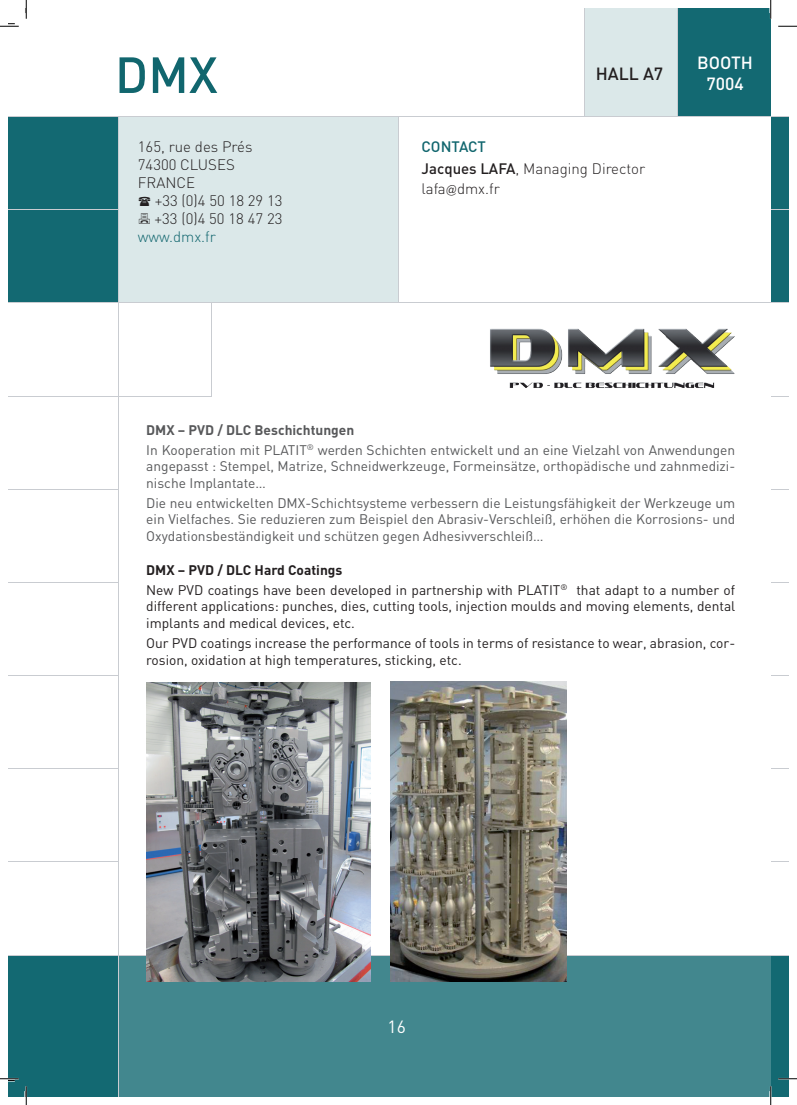
<style>
.page{position:relative;width:797px;height:1105px;background:#fff}
.page>*{position:absolute;margin:0;border:0;box-sizing:border-box;transform-origin:0 0}
.t1{font:500 50px "DIN";color:#11666e}
.t2{font:500 17.5px/21px "DIN";color:#fff}
.t3{font:500 17.5px "DIN";color:#231f20}
.t4{font:17.5px "DIN";color:#fff}
.t5{font:300 15px/18px "DIN";color:#231f20}
.t6{font:500 15px "DIN";color:#231f20}
.t7{font:300 15px "DIN";color:#11666e}
.t8{font:500 15px "DIN";color:#11666e}
.t9{font:13.75px/16.5px "DIN";color:#57585a}
.t10{font:13.75px/16.5px "DIN";color:#231f20}
.s1{font-family:"Formata";font-size:12.5px}
.s2{font-weight:700}
</style>
<div class="page">
<div style="left:119px;top:955px;width:651px;height:141px;background:#42878e"></div>
<div style="left:9px;top:955px;width:110px;height:141px;background:#136972"></div>
<div style="left:677px;top:9px;width:93px;height:108px;background:#136972"></div>
<div style="left:584px;top:9px;width:93px;height:108px;background:#dbe8e9"></div>
<hr style="left:9px;top:489px;width:110px;height:1px;background:#c9ccd1">
<div style="left:9px;top:117px;width:110px;height:186px;background:#136972"></div>
<div style="left:119px;top:117px;width:278px;height:186px;background:#dbe8e9"></div>
<hr style="left:9px;top:209px;width:110px;height:1px;background:#c9ccd1">
<hr style="left:9px;top:303px;width:761px;height:1px;background:#c9ccd1">
<hr style="left:9px;top:396px;width:203px;height:1px;background:#c9ccd1">
<hr style="left:9px;top:582px;width:110px;height:1px;background:#c9ccd1">
<hr style="left:9px;top:675px;width:110px;height:1px;background:#c9ccd1">
<hr style="left:9px;top:767px;width:110px;height:1px;background:#c9ccd1">
<hr style="left:9px;top:861px;width:110px;height:1px;background:#c9ccd1">
<hr style="left:9px;top:955px;width:761px;height:1px;background:#c9ccd1">
<hr style="left:397px;top:117px;width:1px;height:186px;background:#c9ccd1">
<hr style="left:118px;top:117px;width:1px;height:979px;background:#c9ccd1">
<hr style="left:211px;top:303px;width:1px;height:93px;background:#c9ccd1">
<hr style="left:584px;top:9px;width:1px;height:108px;background:#c9ccd1">
<hr style="left:677px;top:9px;width:1px;height:108px;background:#c9ccd1">
<hr style="left:9px;top:116px;width:761px;height:1px;background:#c9ccd1">
<div style="left:770px;top:955px;width:18px;height:141px;background:#136972"></div>
<svg style="left:771px;top:489px;width:17px;height:1px"></svg>
<div style="left:770px;top:117px;width:18px;height:186px;background:#136972"></div>
<svg style="left:770px;top:209px;width:18px;height:1px"></svg>
<svg style="left:771px;top:396px;width:17px;height:1px"></svg>
<svg style="left:771px;top:582px;width:17px;height:1px"></svg>
<svg style="left:771px;top:675px;width:17px;height:1px"></svg>
<svg style="left:771px;top:861px;width:17px;height:1px"></svg>
<svg style="left:770px;top:955px;width:18px;height:1px"></svg>
<svg style="left:770px;top:116px;width:18px;height:1px"></svg>
<img style="left:490px;top:328px;width:245px;height:60px">
<img style="left:146px;top:682px;width:224px;height:299px">
<img style="left:390px;top:682px;width:176px;height:299px">
<svg style="left:778px;top:25px;width:19px;height:2px"></svg>
<svg style="left:778px;top:1078px;width:19px;height:3px"></svg>
<svg style="left:0;top:0;width:27px;height:27px"></svg>
<svg style="left:0;top:1078px;width:27px;height:27px"></svg>
<svg style="left:769px;top:0;width:2px;height:25px"></svg>
<svg style="left:769px;top:1079px;width:2px;height:26px"></svg>
<h1 class="t1" style="left:115px;top:43px;width:104px">DMX</h1>
<p class="t5" style="left:138px;top:137px;width:116px">165, rue des Prés<br>74300 Cluses<br>FRANCE</p>
<p class="t5" style="left:154px;top:191px;width:130px">+33 (0)4 50 18 29 13 +33 (0)4 50 18 47 23</p>
<p class="t7" style="left:138px;top:227px;width:79px">www.dmx.fr</p>
<p class="t3" style="left:595px;top:62px;width:12px">HALL</p>
<p class="t3" style="left:643px;top:62px;width:22px">A7</p>
<p class="t8" style="left:421px;top:137px;width:20px">CONT</p>
<p class="t8" style="left:459px;top:137px;width:28px">ACT</p>
<p class="t6" style="left:421px;top:159px;width:69px">JACQUES LAFA</p>
<p class="t5" style="left:515px;top:159px;width:131px">, Managing Director</p>
<p class="t5" style="left:421px;top:179px;width:80px">lafa<span class="s1">@</span>dmx.fr</p>
<p class="t2" style="left:697px;top:52px;width:23px">BOOT</p>
<p class="t2" style="left:706px;top:52px;width:48px;text-indent:34px">H<br>7004</p>
<p class="t9" style="left:146px;top:419px;width:590px;line-height:20px"><span class="s2">DMX – PVD / DLC Beschichtungen<br></span>In Kooperation mit PLATIT<sup>®</sup> werden Schichten entwickelt und an eine Vielzahl von Anwendungen</p>
<p class="t9" style="left:146px;top:458px;width:590px">angepasst : Stempel, Matrize, Schneidwerkzeuge, Formeinsätze, orthopädische und zahnmedizi&shy;nische Implantate…</p>
<p class="t9" style="left:146px;top:494px;width:590px;text-align:justify">Die neu entwickelten DMX-Schichtsysteme verbessern die Leistungsfähigkeit der Werkzeuge um ein Vielfaches. Sie reduzieren zum Beispiel den Abrasiv-Verschleiß, erhöhen die Korrosions- und Oxydationsbeständigkeit und schützen gegen Adhesivverschleiß…</p>
<p class="t10" style="left:146px;top:560px;width:590px;line-height:20px"><span class="s2">DMX – PVD / DLC Hard Coatings<br></span>New PVD coatings have been developed in partnership with PLATIT<sup>®</sup> that adapt to a number of</p>
<p class="t10" style="left:146px;top:598px;width:590px">different applications: punches, dies, cutting tools, injection moulds and moving elements, dental implants and medical devices, etc.</p>
<p class="t10" style="left:146px;top:634px;width:590px">Our PVD coatings increase the performance of tools in terms of resistance to wear, abrasion, cor&shy;rosion, oxidation at high temperatures, sticking, etc.</p>
<p class="t4" style="left:387px;top:1015px;width:20px">16</p>
</div>
